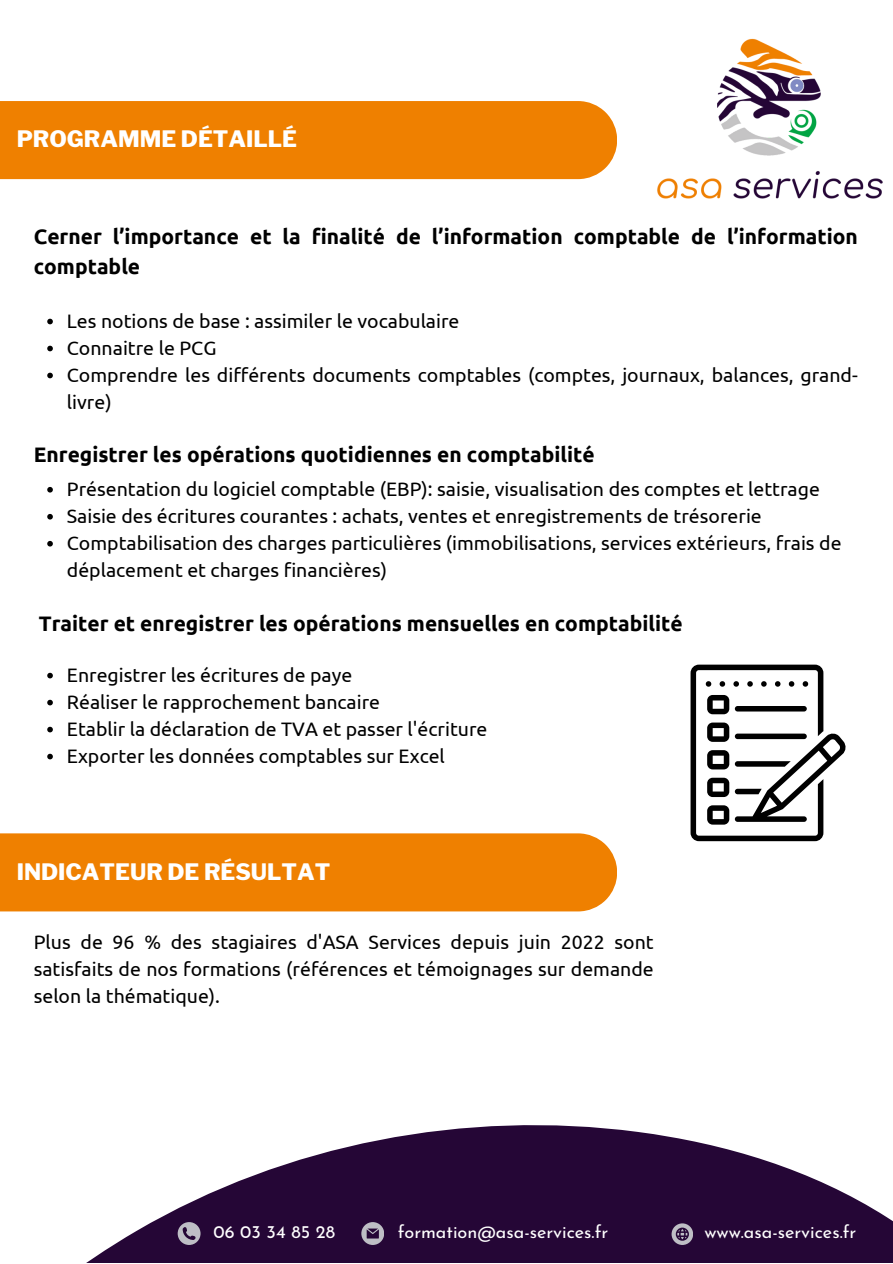
<style>
.page{position:relative;width:893px;height:1264px;background:#fff}
.page>*{position:absolute;margin:0;border:0;box-sizing:border-box;transform-origin:0 0}
.t1{font:800 22.5px "Libre Franklin";color:#fff}
.t2{font:700 21px/29.2px "Ubuntu";color:#000}
.t3{font:19.5px/27px "Ubuntu";color:#000}
.t4{font:18px "Josefin Sans";color:#fff}
</style>
<div class="page">
<img style="left:657px;top:38px;width:226px;height:161px">
<svg style="left:690px;top:664px;width:156px;height:177px"></svg>
<div style="left:0;top:101px;width:617px;height:78px;background:#ef8000"></div>
<svg style="left:47px;top:319px;width:6px;height:5px"></svg>
<svg style="left:47px;top:346px;width:6px;height:5px"></svg>
<svg style="left:47px;top:373px;width:6px;height:5px"></svg>
<svg style="left:47px;top:672px;width:6px;height:6px"></svg>
<svg style="left:47px;top:699px;width:6px;height:6px"></svg>
<svg style="left:47px;top:726px;width:6px;height:6px"></svg>
<svg style="left:47px;top:753px;width:6px;height:6px"></svg>
<svg style="left:47px;top:487px;width:6px;height:5px"></svg>
<svg style="left:47px;top:514px;width:6px;height:5px"></svg>
<svg style="left:47px;top:541px;width:6px;height:5px"></svg>
<div style="left:0;top:833px;width:617px;height:78px;background:#ef8000"></div>
<svg style="left:87px;top:1125px;width:805px;height:137px;fill:#250636"></svg>
<svg style="left:178px;top:1221px;width:22px;height:23px"></svg>
<svg style="left:361px;top:1221px;width:23px;height:23px"></svg>
<svg style="left:671px;top:1223px;width:22px;height:21px"></svg>
<p class="t1" style="left:17px;top:126px;width:282px">PROGRAMME DÉTAILLÉ</p>
<p class="t2" style="left:34px;top:222px;width:825px">Cerner l’importance et la finalité de l’information comptable de l’information comptable</p>
<p class="t3" style="left:67px;top:307px;width:394px">Les notions de base : assimiler le vocabulaire</p>
<p class="t3" style="left:67px;top:334px;width:151px">Connaitre le PCG</p>
<p class="t3" style="left:67px;top:361px;width:792px">Comprendre les différents documents comptables (comptes, journaux, balances, grand&shy;livre)</p>
<p class="t2" style="left:34px;top:440px;width:562px">Enregistrer les opérations quotidiennes en comptabilité</p>
<p class="t3" style="left:67px;top:475px;width:754px">Présentation du logiciel comptable (EBP): saisie, visualisation des comptes et lettrage</p>
<p class="t3" style="left:67px;top:502px;width:696px">Saisie des écritures courantes : achats, ventes et enregistrements de trésorerie</p>
<p class="t3" style="left:67px;top:529px;width:776px">Comptabilisation des charges particulières (immobilisations, services extérieurs, frais de déplacement et charges financières)</p>
<p class="t2" style="left:39px;top:608px;width:645px">Traiter et enregistrer les opérations mensuelles en comptabilité</p>
<p class="t3" style="left:67px;top:661px;width:287px">Enregistrer les écritures de paye</p>
<p class="t3" style="left:67px;top:688px;width:315px">Réaliser le rapprochement bancaire</p>
<p class="t3" style="left:67px;top:715px;width:422px">Etablir la déclaration de TVA et passer l'écriture</p>
<p class="t3" style="left:67px;top:742px;width:379px">Exporter les données comptables sur Excel</p>
<p class="t1" style="left:17px;top:858px;width:315px">INDICATEUR DE RÉSULTAT</p>
<p class="t3" style="left:34px;top:928px;width:621px;text-align:justify">Plus de 96 % des stagiaires d'ASA Services depuis juin 2022 sont satisfaits de nos formations (références et témoignages sur demande selon la thématique).</p>
<p class="t4" style="left:213px;top:1224px;width:123px">06 03 34 85 28</p>
<p class="t4" style="left:397px;top:1224px;width:212px">formation@asa-services.fr</p>
<p class="t4" style="left:704px;top:1224px;width:153px">www.asa-services.fr</p>
</div>
